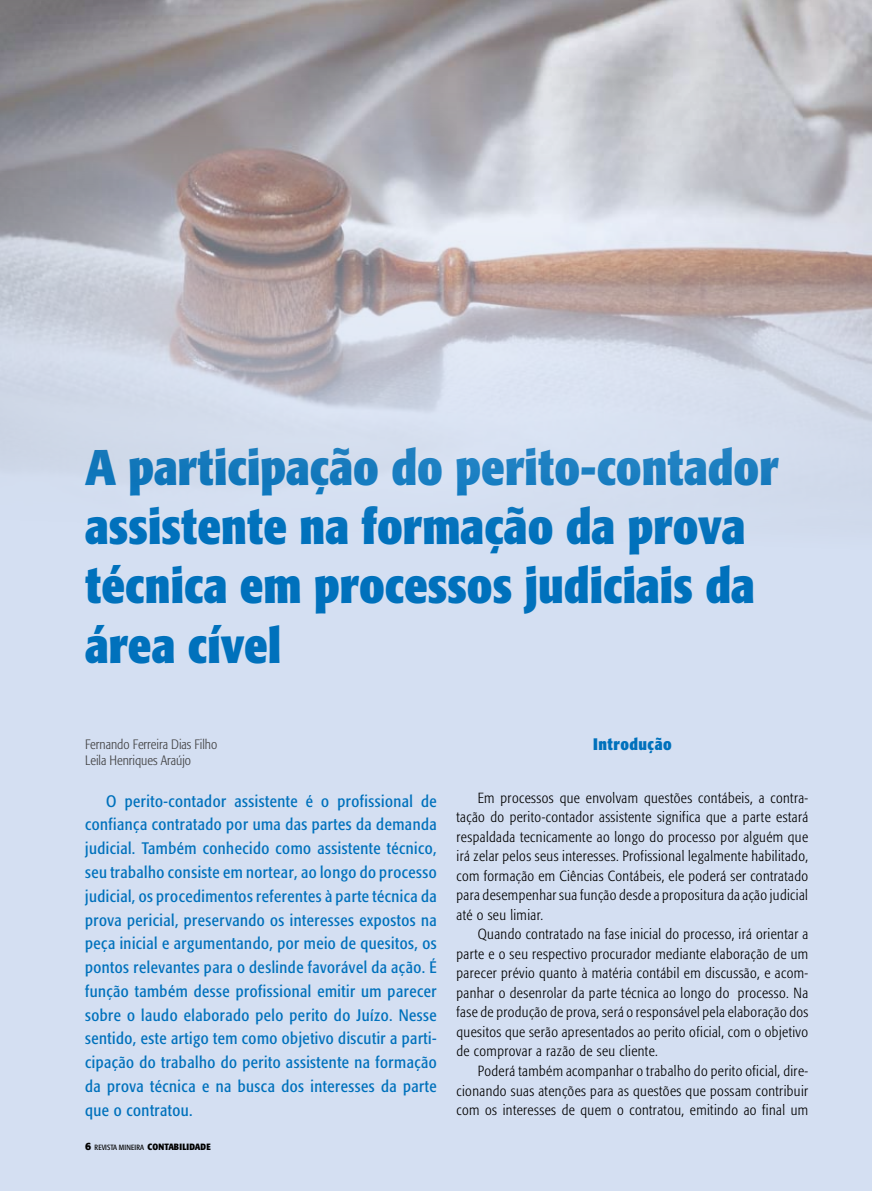
<style>
.page{position:relative;width:872px;height:1191px;background:#d4dff2}
.page>*{position:absolute;margin:0;border:0;box-sizing:border-box;transform-origin:0 0}
.t1{font:700 condensed 49.5px/59.4px "Formata";color:#0071bc}
.t2{font:condensed 16.5px/23.9px "Formata";letter-spacing:.03em;color:#0071bc;text-align:justify}
.t3{font:700 condensed 16.5px "Formata";letter-spacing:.03em;color:#0071bc}
.t4{font:300 condensed 14.55px/19.5px "Formata";letter-spacing:.03em;color:#000;text-align:justify}
.t5{font:300 condensed 13.5px/16.5px "Formata";color:#414142}
.t6{font:condensed 7.5px "Formata";letter-spacing:.02em;color:#000}
.s1{font-weight:700;font-stretch:normal;font-size:10.5px}
.s2{font-weight:700;font-size:9px}
</style>
<div class="page">
<img style="left:0;top:0;width:872px;height:468px">
<h1 class="t1" style="left:85px;top:437px;width:695px">A participação do perito-contador assistente na formação da prova técnica em processos judiciais da área cível</h1>
<p class="t5" style="left:85px;top:736px;width:134px">Fernando Ferreira Dias Filho<br>Leila Henriques Araújo</p>
<p class="t2" style="left:85px;top:789px;width:353px;text-indent:21px">O perito-contador assistente é o profissional de confiança contratado por uma das partes da demanda judicial. Também conhecido como assistente técnico, seu trabalho consiste em nortear, ao longo do processo judicial, os procedimentos referentes à parte técnica da prova pericial, preservando os interesses expostos na peça inicial e argumentando, por meio de quesitos, os pontos relevantes para o deslinde favorável da ação. É função também desse profissional emitir um parecer sobre o laudo elaborado pelo perito do Juízo. Nesse sentido, este artigo tem como objetivo discutir a parti&shy;cipação do trabalho do perito assistente na formação da prova técnica e na busca dos interesses da parte que o contratou.</p>
<p class="t6" style="left:85px;top:1142px;width:127px"><span class="s1">6</span> REVISTA MINEIRA <span class="s2">CONTABILIDADE</span></p>
<p class="t3" style="left:593px;top:734px;width:80px">Introdução</p>
<p class="t4" style="left:456px;top:788px;width:353px;text-indent:21px">Em processos que envolvam questões contábeis, a contra&shy;tação do perito-contador assistente significa que a parte estará respaldada tecnicamente ao longo do processo por alguém que irá zelar pelos seus interesses. Profissional legalmente habilitado, com formação em Ciências Contábeis, ele poderá ser contratado para desempenhar sua função desde a propositura da ação judicial até o seu limiar.</p>
<p class="t4" style="left:456px;top:924px;width:353px;text-indent:21px">Quando contratado na fase inicial do processo, irá orientar a parte e o seu respectivo procurador mediante elaboração de um parecer prévio quanto à matéria contábil em discussão, e acom&shy;panhar o desenrolar da parte técnica ao longo do processo. Na fase de produção de prova, será o responsável pela elaboração dos quesitos que serão apresentados ao perito oficial, com o objetivo de comprovar a razão de seu cliente.</p>
<p class="t4" style="left:456px;top:1061px;width:353px;text-indent:21px">Poderá também acompanhar o trabalho do perito oficial, dire&shy;cionando suas atenções para as questões que possam contribuir com os interesses de quem o contratou, emitindo ao final um</p>
</div>
